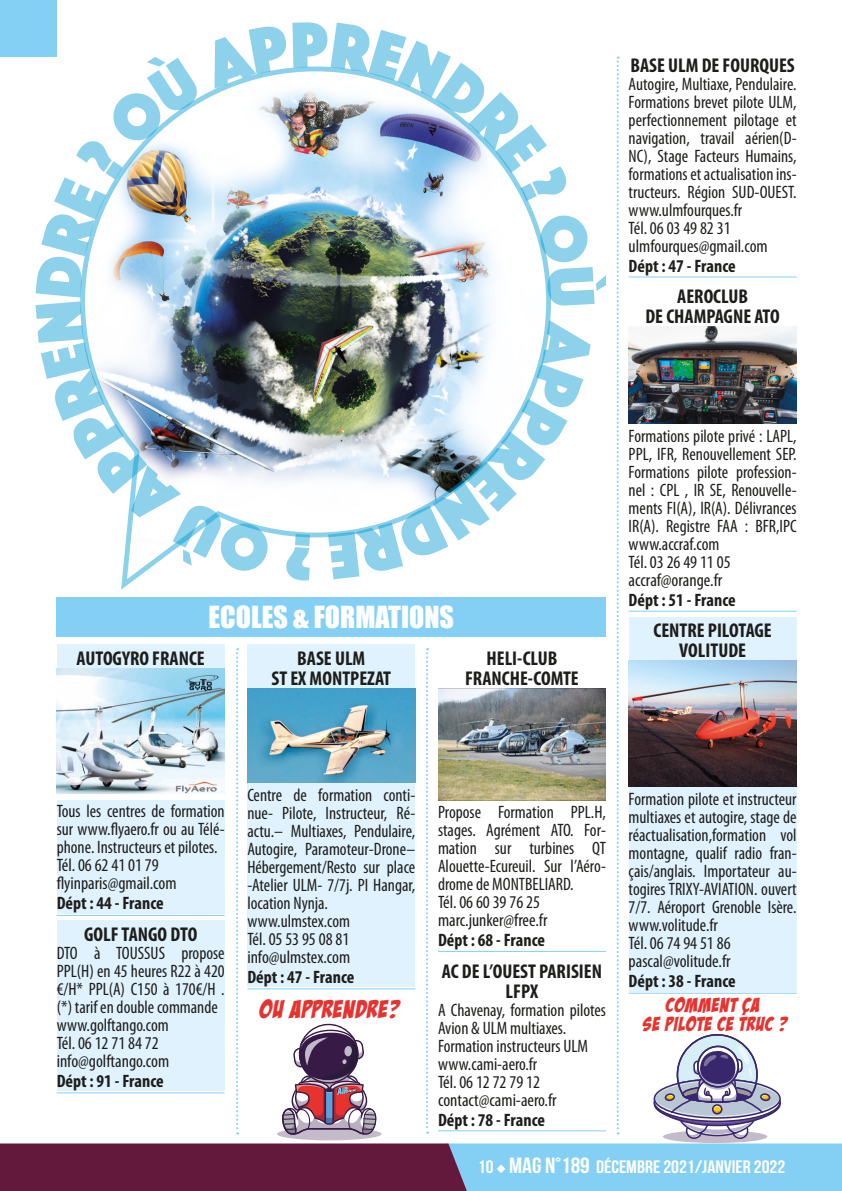
<style>
.page{position:relative;width:842px;height:1191px;background:#fff}
.page>*{position:absolute;margin:0;border:0;box-sizing:border-box;transform-origin:0 0}
.t1{font:28px "Impact";color:#fff}
.t2{font:24.8px "Bada Boom BB";letter-spacing:.05em;color:#e7332f}
.t3{font:700 condensed 20px/20px "Myriad Pro";color:#1d1d1b;text-align:center}
.t4{font:19.6px/18.6px "Bada Boom BB";letter-spacing:.05em;color:#e7332f;text-align:center}
.t5{font:condensed 18px/18px "Myriad Pro";color:#1d1d1b}
.t6{font:700 condensed 18px "Myriad Pro";color:#1d1d1b}
.t7{font:700 18px "Bebas Neue";color:#fff;scale:1.1 1}
.t8{font:15.4px "Bada Boom BB";color:#e7332f}
.s1{font-size:22px}
</style>
<div class="page">
<img style="left:0;top:22px;width:842px;height:1169px">
<h1 class="t1" style="left:209px;top:595px;width:247px">ECOLES &amp; FORMATIONS</h1>
<p class="t3" style="left:77px;top:647px;width:130px">AUTOGYRO FRANCE</p>
<p class="t3" style="left:271px;top:647px;width:121px">BASE ULM<br>ST EX MONTPEZAT</p>
<p class="t3" style="left:465px;top:647px;width:115px">HELI-CLUB<br>FRANCHE-COMTE</p>
<p class="t3" style="left:630px;top:55px;width:166px">BASE ULM DE FOURQUES</p>
<p class="t5" style="left:629px;top:75px;width:169px">Autogire, Multiaxe, Pendulaire.<br>Formations brevet pilote ULM, perfectionnement pilotage et navigation, travail aérien(D-<br>NC), Stage Facteurs Humains, formations et actualisation ins&shy;tructeurs. Région SUD-OUEST. www.ulmfourques.fr<br>Tél. 06 03 49 82 31 ulmfourques@gmail.com</p>
<p class="t6" style="left:629px;top:254px;width:109px">Dépt : 47 - France</p>
<p class="t3" style="left:645px;top:286px;width:136px">AEROCLUB<br>DE CHAMPAGNE ATO</p>
<p class="t5" style="left:629px;top:427px;width:169px">Formations pilote privé : LAPL,<br>PPL, IFR, Renouvellement SEP.<br>Formations pilote profession&shy;nel : CPL , IR SE, Renouvelle&shy;ments FI(A), IR(A). Délivrances<br>IR(A). Registre FAA : BFR,IPC www.accraf.com<br>Tél. 03 26 49 11 05 accraf@orange.fr</p>
<p class="t6" style="left:629px;top:589px;width:109px">Dépt : 51 - France</p>
<p class="t3" style="left:653px;top:620px;width:120px">CENTRE PILOTAGE<br>VOLITUDE</p>
<p class="t5" style="left:57px;top:802px;width:169px">Tous les centres de formation sur www.flyaero.fr ou au Télé&shy;phone. Instructeurs et pilotes.<br>Tél. 06 62 41 01 79 flyinparis@gmail.com</p>
<p class="t6" style="left:57px;top:892px;width:109px">Dépt : 44 - France</p>
<p class="t3" style="left:84px;top:923px;width:115px">GOLF TANGO DTO</p>
<p class="t5" style="left:57px;top:943px;width:169px">DTO à TOUSSUS propose<br>PPL(H) en 45 heures R22 à 420 €/H* PPL(A) C150 à 170€/H . (*) tarif en double commande www.golftango.com<br>Tél. 06 12 71 84 72 info@golftango.com</p>
<p class="t6" style="left:57px;top:1069px;width:109px">Dépt : 91 - France</p>
<p class="t5" style="left:247px;top:785px;width:169px">Centre de formation conti&shy;nue- Pilote, Instructeur, Ré&shy;actu.– Multiaxes, Pendulaire,<br>Autogire, Paramoteur-Drone–<br>Hébergement/Resto sur place -Atelier ULM- 7/7j. PI Hangar, location Nynja. www.ulmstex.com<br>Tél. 05 53 95 08 81 info@ulmstex.com</p>
<p class="t6" style="left:247px;top:965px;width:109px">Dépt : 47 - France</p>
<p class="t5" style="left:629px;top:790px;width:169px">Formation pilote et instructeur multiaxes et autogire, stage de réactualisation,formation vol montagne, qualif radio fran&shy;çais/anglais. Importateur au&shy;togires TRIXY-AVIATION. ouvert<br>7/7. Aéroport Grenoble Isère. www.volitude.fr<br>Tél. 06 74 94 51 86 pascal@volitude.fr</p>
<p class="t6" style="left:629px;top:969px;width:109px">Dépt : 38 - France</p>
<p class="t5" style="left:438px;top:803px;width:169px">Propose Formation PPL.H, stages. Agrément ATO. For&shy;mation sur turbines QT<br>Alouette-Ecureuil. Sur l’Aéro&shy;drome de MONTBELIARD.<br>Tél. 06 60 39 76 25 marc.junker@free.fr</p>
<p class="t6" style="left:438px;top:929px;width:109px">Dépt : 68 - France</p>
<p class="t3" style="left:442px;top:960px;width:162px">AC DE L’OUEST PARISIEN<br>LFPX</p>
<p class="t5" style="left:438px;top:1000px;width:169px">A Chavenay, formation pilotes<br>Avion &amp; ULM multiaxes.<br>Formation instructeurs ULM www.cami-aero.fr<br>Tél. 06 12 72 79 12 contact@cami-aero.fr</p>
<p class="t6" style="left:438px;top:1108px;width:109px">Dépt : 78 - France</p>
<h2 class="t2" style="left:260px;top:996px;width:141px">OU APPRENDRE?</h2>
<p class="t4" style="left:643px;top:995px;width:146px">COMMENT CA<br>SE PILOTE CE TRUC ?</p>
<p class="t8" style="left:744px;top:999px;width:5px">,</p>
<p class="t7" style="left:478px;top:1157px;width:281px">10 ◆ <span class="s1">MAG N°189</span> DÉCEMBRE 2021/JANVIER 2022</p>
</div>
